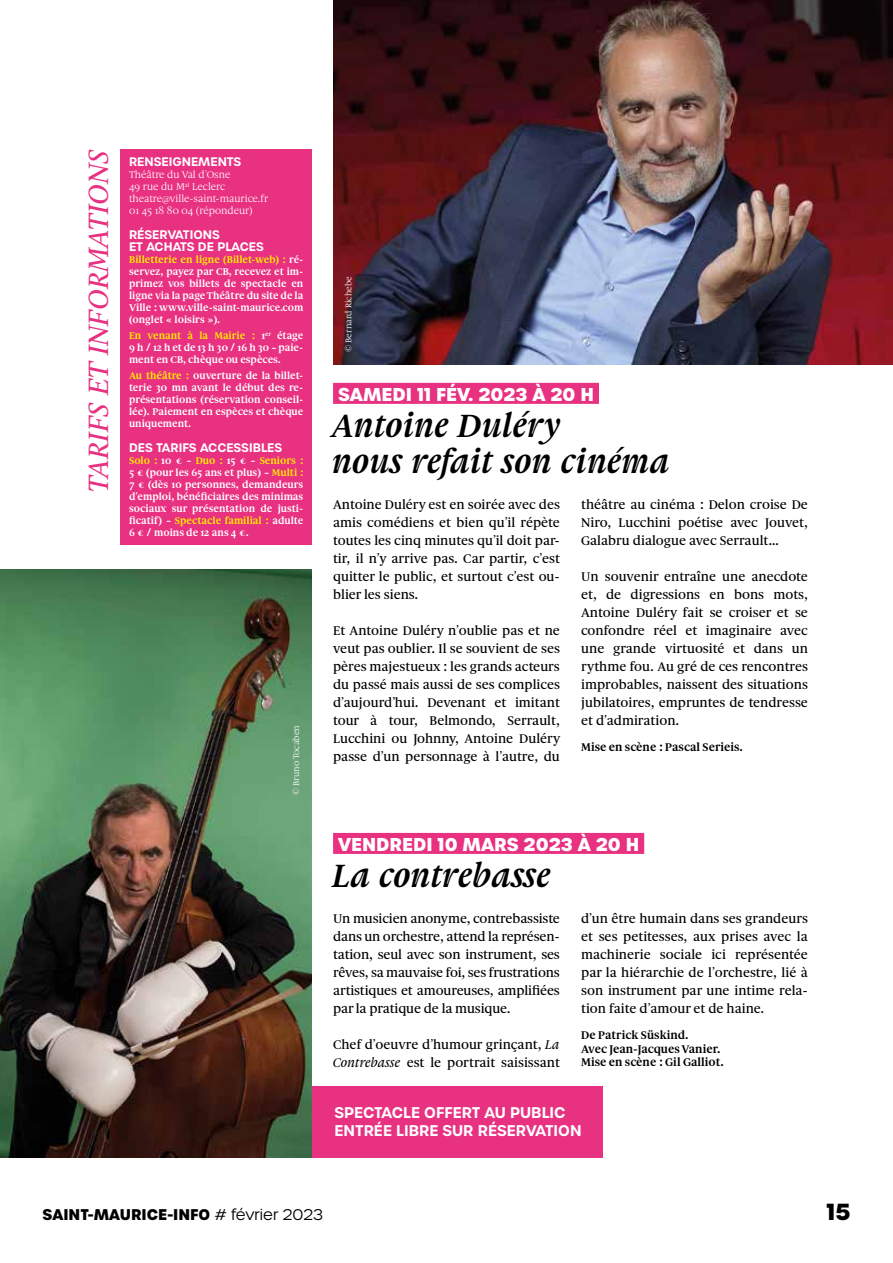
<style>
.page{position:relative;width:893px;height:1263px;background:#fff}
.page>*{position:absolute;margin:0;border:0;box-sizing:border-box;transform-origin:0 0}
.t1{font:italic 700 34.5px/36px "Gauthier FY";color:#000}
.t2{font:italic 500 30px "Gauthier FY";color:#e83181}
.t3{font:700 22.5px "Urbane";color:#000}
.t4{font:700 18px "Urbane";color:#fff}
.t5{font:600 15px/18px "Urbane";color:#fff}
.t6{font:700 15px "Urbane";color:#000}
.t7{font:500 13.5px/18px "Gauthier FY";color:#000;text-align:justify}
.t8{font:700 12px/13.5px "Gauthier FY";color:#000}
.t9{font:600 12px/12px "Urbane";color:#fff}
.t10{font:700 10.5px/12px "Gauthier FY";color:#fff;text-align:justify}
.t11{font:10.5px/12px "Gauthier FY";color:#fff}
.t12{font:9px "Gauthier FY";color:#fff}
.s1{color:#ffed00}
.s2{font-style:italic}
.s3{font-weight:300}
</style>
<div class="page">
<div style="left:121px;top:149px;width:191px;height:396px;background:#e83181"></div>
<div style="left:333px;top:383px;width:266px;height:21px;background:#e83181"></div>
<div style="left:333px;top:833px;width:311px;height:21px;background:#e83181"></div>
<div style="left:228px;top:1086px;width:375px;height:71px;background:#e83181"></div>
<img style="left:333px;top:0;width:560px;height:365px">
<img style="left:0;top:570px;width:312px;height:587px">
<h2 class="t2" style="left:80px;top:492px;width:345px;rotate:-90deg">TARIFS ET INFORMATIONS</h2>
<p class="t9" style="left:129px;top:156px;width:114px">RENSEIGNEMENTS</p>
<p class="t11" style="left:129px;top:169px;width:141px">Théâtre du Val d’Osne<br>49 rue du M<sup>al</sup> Leclerc theatre@ville-saint-maurice.fr<br>01 45 18 80 04 (répondeur)</p>
<p class="t9" style="left:129px;top:228px;width:136px">RÉSERVATIONS<br>ET ACHATS DE PLACES</p>
<p class="t10" style="left:129px;top:253px;width:176px"><span class="s1">Billetterie en ligne (Billet-web) :</span> ré&shy;servez, payez par CB, recevez et im&shy;primez vos billets de spectacle en ligne via la page Théâtre du site de la Ville : www.ville-saint-maurice.com (onglet « loisirs »).</p>
<p class="t10" style="left:129px;top:330px;width:176px"><span class="s1">En venant à la Mairie :</span> 1<sup>er</sup> étage 9 h / 12 h et de 13 h 30 / 16 h 30 – paie&shy;ment en CB, chèque ou espèces.</p>
<p class="t10" style="left:129px;top:370px;width:176px"><span class="s1">Au théâtre :</span> ouverture de la billet&shy;terie 30 mn avant le début des re&shy;présentations (réservation conseil&shy;lée). Paiement en espèces et chèque uniquement.</p>
<p class="t9" style="left:129px;top:442px;width:155px">DES TARIFS ACCESSIBLES</p>
<p class="t10" style="left:129px;top:455px;width:176px"><span class="s1">Solo :</span> 10 € – <span class="s1">Duo :</span> 15 € – <span class="s1">Seniors :<br></span>5 € (pour les 65 ans et plus) – <span class="s1">Multi :<br></span>7 € (dès 10 personnes, demandeurs d’emploi, bénéficiaires des minimas sociaux sur présentation de justi&shy;ficatif) – <span class="s1">Spectacle familial :</span> adulte 6 € / moins de 12 ans 4 €.</p>
<p class="t12" style="left:291px;top:795px;width:71px;rotate:-90deg">© Bruno Tocaben</p>
<p class="t12" style="left:343px;top:352px;width:77px;rotate:-90deg">© Bernard Richebe</p>
<h3 class="t4" style="left:338px;top:382px;width:258px">SAMEDI 11 FÉV. 2023 À 20 H</h3>
<h1 class="t1" style="left:333px;top:407px;width:339px">Antoine Duléry<br>nous refait son cinéma</h1>
<p class="t7" style="left:333px;top:495px;width:228px">Antoine Duléry est en soirée avec des amis comédiens et bien qu’il répète toutes les cinq minutes qu’il doit par&shy;tir, il n’y arrive pas. Car partir, c’est quitter le public, et surtout c’est ou&shy;blier les siens.</p>
<p class="t7" style="left:333px;top:621px;width:229px">Et Antoine Duléry n’oublie pas et ne veut pas oublier. Il se souvient de ses pères majestueux : les grands acteurs du passé mais aussi de ses complices d’aujourd’hui. Devenant et imitant tour à tour, Belmondo, Serrault, Lucchini ou Johnny, Antoine Duléry passe d’un personnage à l’autre, du</p>
<p class="t7" style="left:581px;top:495px;width:228px">théâtre au cinéma : Delon croise De Niro, Lucchini poétise avec Jouvet, Galabru dialogue avec Serrault…</p>
<p class="t7" style="left:581px;top:567px;width:228px">Un souvenir entraîne une anecdote et, de digressions en bons mots, Antoine Duléry fait se croiser et se confondre réel et imaginaire avec une grande virtuosité et dans un rythme fou. Au gré de ces rencontres improbables, naissent des situations jubilatoires, empruntes de tendresse et d’admiration.</p>
<p class="t8" style="left:581px;top:740px;width:163px">Mise en scène : Pascal Serieis.</p>
<h3 class="t4" style="left:338px;top:832px;width:303px">VENDREDI 10 MARS 2023 À 20 H</h3>
<h1 class="t1" style="left:333px;top:857px;width:220px">La contrebasse</h1>
<p class="t7" style="left:333px;top:909px;width:228px">Un musicien anonyme, contrebassiste dans un orchestre, attend la représen&shy;tation, seul avec son instrument, ses rêves, sa mauvaise foi, ses frustrations artistiques et amoureuses, amplifiées par la pratique de la musique.</p>
<p class="t7" style="left:333px;top:1035px;width:228px">Chef d’oeuvre d’humour grinçant, <span class="s2">La<br>Contrebasse</span> est le portrait saisissant</p>
<p class="t7" style="left:581px;top:909px;width:228px">d’un être humain dans ses grandeurs et ses petitesses, aux prises avec la machinerie sociale ici représentée par la hiérarchie de l’orchestre, lié à son instrument par une intime rela&shy;tion faite d’amour et de haine.</p>
<p class="t8" style="left:581px;top:1028px;width:144px">De Patrick Süskind.<br>Avec Jean-Jacques Vanier.<br>Mise en scène : Gil Galliot.</p>
<p class="t5" style="left:334px;top:1104px;width:249px">SPECTACLE OFFERT AU PUBLIC<br>ENTRÉE LIBRE SUR RÉSERVATION</p>
<p class="t6" style="left:43px;top:1204px;width:282px">SAINT-MAURICE-INFO <span class="s3"># février 2023</span></p>
<h3 class="t3" style="left:827px;top:1197px;width:25px">15</h3>
</div>
